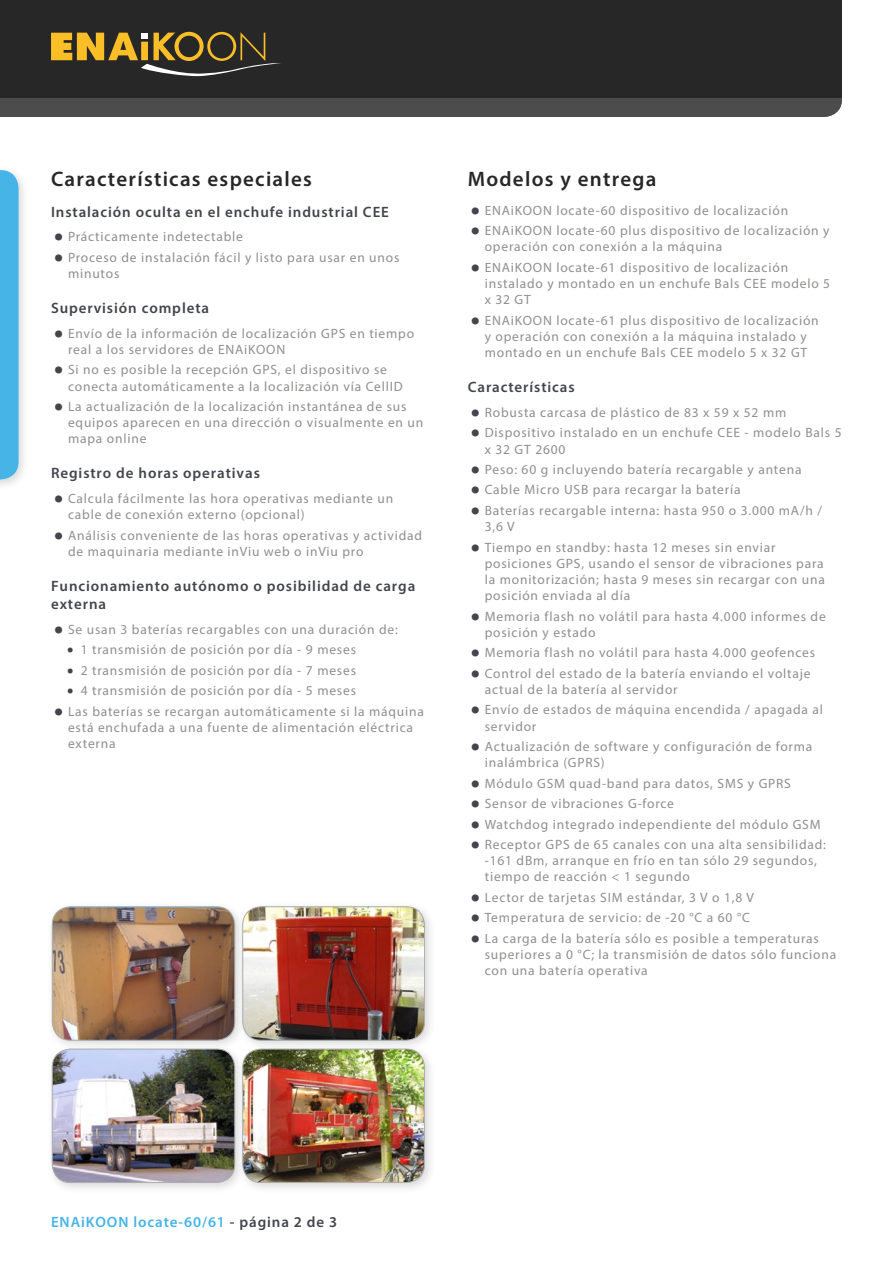
<style>
.page{position:relative;width:893px;height:1263px;background:#fff}
.page>*{position:absolute;margin:0;border:0;box-sizing:border-box;transform-origin:0 0}
.t1{font:600 21px "Myriad Pro";letter-spacing:.06em;color:#282727}
.t2{font:600 15px/18px "Myriad Pro";letter-spacing:.06em;color:#43454c}
.t3{font:600 15px "Myriad Pro";letter-spacing:.06em;color:#46b4e7}
.t4{font:13.5px/16.2px "Myriad Pro";letter-spacing:.06em;color:#908f8e}
.s1{font-weight:700;font-size:27px;color:#43454c}
.s2{color:#43454c}
</style>
<div class="page">
<div style="left:0;top:0;width:842px;height:98px;background:#282727"></div>
<div style="left:0;top:164px;width:30px;height:327px;background:#000;opacity:.15"></div>
<svg style="left:0;top:170px;width:19px;height:309px"></svg>
<svg style="left:0;top:32px;width:842px;height:85px"></svg>
<div style="left:46px;top:901px;width:200px;height:151px;background:#000;opacity:.15"></div>
<img style="left:52px;top:907px;width:183px;height:133px">
<div style="left:52px;top:906px;width:183px;height:134px;border:1px solid #afaead;border-radius:18px"></div>
<div style="left:237px;top:901px;width:199px;height:151px;background:#000;opacity:.15"></div>
<img style="left:243px;top:907px;width:181px;height:133px">
<div style="left:242px;top:906px;width:183px;height:134px;border:1px solid #afaead;border-radius:18px"></div>
<div style="left:46px;top:1043px;width:200px;height:151px;background:#000;opacity:.15"></div>
<img style="left:52px;top:1049px;width:183px;height:133px">
<div style="left:52px;top:1049px;width:183px;height:134px;border:1px solid #afaead;border-radius:18px"></div>
<div style="left:237px;top:1043px;width:199px;height:151px;background:#000;opacity:.15"></div>
<img style="left:243px;top:1049px;width:181px;height:133px">
<div style="left:242px;top:1049px;width:183px;height:134px;border:1px solid #afaead;border-radius:18px"></div>
<h1 class="t1" style="left:51px;top:165px;width:263px">Características especiales</h1>
<p class="t2" style="left:51px;top:202px;width:339px">Instalación oculta en el enchufe industrial CEE</p>
<p class="t4" style="left:54px;top:228px;width:190px"><span class="s1">•</span> Prácticamente indetectable</p>
<p class="t4" style="left:68px;top:249px;width:333px;text-indent:-14px"><span class="s1">•</span> Proceso de instalación fácil y listo para usar en unos minutos</p>
<p class="t2" style="left:51px;top:299px;width:160px">Supervisión completa</p>
<p class="t4" style="left:68px;top:325px;width:348px;text-indent:-14px"><span class="s1">•</span> Envío de la información de localización GPS en tiempo real a los servidores de ENAiKOON</p>
<p class="t4" style="left:68px;top:361px;width:336px;text-indent:-14px"><span class="s1">•</span> Si no es posible la recepción GPS, el dispositivo se conecta automáticamente a la localización vía CellID</p>
<p class="t4" style="left:68px;top:398px;width:357px;text-indent:-14px"><span class="s1">•</span> La actualización de la localización instantánea de sus equipos aparecen en una dirección o visualmente en un mapa online</p>
<p class="t2" style="left:51px;top:464px;width:210px">Registro de horas operativas</p>
<p class="t4" style="left:68px;top:490px;width:327px;text-indent:-14px"><span class="s1">•</span> Calcula fácilmente las hora operativas mediante un cable de conexión externo (opcional)</p>
<p class="t4" style="left:68px;top:527px;width:356px;text-indent:-14px"><span class="s1">•</span> Análisis conveniente de las horas operativas y actividad de maquinaria mediante inViu web o inViu pro</p>
<p class="t2" style="left:51px;top:577px;width:366px">Funcionamiento autónomo o posibilidad de carga externa</p>
<p class="t4" style="left:67px;top:619px;width:333px;line-height:20.4px;text-indent:-13px"><span class="s1">•</span> Se usan 3 baterías recargables con una duración de: <span class="s1">·</span> 1 transmisión de posición por día - 9 meses<br><span class="s1">·</span> 2 transmisión de posición por día - 7 meses<br><span class="s1">·</span> 4 transmisión de posición por día - 5 meses</p>
<p class="t4" style="left:68px;top:703px;width:357px;text-indent:-14px"><span class="s1">•</span> Las baterías se recargan automáticamente si la máquina está enchufada a una fuente de alimentación eléctrica externa</p>
<h1 class="t1" style="left:468px;top:165px;width:190px">Modelos y entrega</h1>
<p class="t4" style="left:471px;top:202px;width:319px"><span class="s1">•</span> ENAiKOON locate-60 dispositivo de localización</p>
<p class="t4" style="left:485px;top:222px;width:346px;text-indent:-14px"><span class="s1">•</span> ENAiKOON locate-60 plus dispositivo de localización y operación con conexión a la máquina</p>
<p class="t4" style="left:485px;top:259px;width:347px;text-indent:-14px"><span class="s1">•</span> ENAiKOON locate-61 dispositivo de localización instalado y montado en un enchufe Bals CEE modelo 5 x 32 GT</p>
<p class="t4" style="left:471px;top:312px;width:349px;text-align:center"><span class="s1">•</span> ENAiKOON locate-61 plus dispositivo de localización y operación con conexión a la máquina instalado y montado en un enchufe Bals CEE modelo 5 x 32 GT</p>
<p class="t2" style="left:468px;top:378px;width:108px">Características</p>
<p class="t4" style="left:471px;top:404px;width:317px"><span class="s1">•</span> Robusta carcasa de plástico de 83 x 59 x 52 mm</p>
<p class="t4" style="left:485px;top:424px;width:358px;text-indent:-14px"><span class="s1">•</span> Dispositivo instalado en un enchufe CEE - modelo Bals 5 x 32 GT 2600</p>
<p class="t4" style="left:471px;top:461px;width:332px"><span class="s1">•</span> Peso: 60 g incluyendo batería recargable y antena</p>
<p class="t4" style="left:471px;top:482px;width:271px"><span class="s1">•</span> Cable Micro USB para recargar la batería</p>
<p class="t4" style="left:485px;top:502px;width:339px;text-indent:-14px"><span class="s1">•</span> Baterías recargable interna: hasta 950 o 3.000 mA/h /<br>3,6 V</p>
<p class="t4" style="left:485px;top:539px;width:342px;text-indent:-14px"><span class="s1">•</span> Tiempo en standby: hasta 12 meses sin enviar posiciones GPS, usando el sensor de vibraciones para la monitorización; hasta 9 meses sin recargar con una posición enviada al día</p>
<p class="t4" style="left:485px;top:608px;width:343px;text-indent:-14px"><span class="s1">•</span> Memoria flash no volátil para hasta 4.000 informes de posición y estado</p>
<p class="t4" style="left:471px;top:644px;width:346px"><span class="s1">•</span> Memoria flash no volátil para hasta 4.000 geofences</p>
<p class="t4" style="left:485px;top:665px;width:327px;text-indent:-14px"><span class="s1">•</span> Control del estado de la batería enviando el voltaje actual de la batería al servidor</p>
<p class="t4" style="left:485px;top:701px;width:340px;text-indent:-14px"><span class="s1">•</span> Envío de estados de máquina encendida / apagada al servidor</p>
<p class="t4" style="left:485px;top:738px;width:329px;text-indent:-14px"><span class="s1">•</span> Actualización de software y configuración de forma inalámbrica (GPRS)</p>
<p class="t4" style="left:471px;top:775px;width:322px"><span class="s1">•</span> Módulo GSM quad-band para datos, SMS y GPRS</p>
<p class="t4" style="left:471px;top:795px;width:205px"><span class="s1">•</span> Sensor de vibraciones G-force</p>
<p class="t4" style="left:471px;top:816px;width:351px"><span class="s1">•</span> Watchdog integrado independiente del módulo GSM</p>
<p class="t4" style="left:485px;top:836px;width:343px;text-indent:-14px"><span class="s1">•</span> Receptor GPS de 65 canales con una alta sensibilidad: -161 dBm, arranque en frío en tan sólo 29 segundos, tiempo de reacción &lt; 1 segundo</p>
<p class="t4" style="left:471px;top:889px;width:285px"><span class="s1">•</span> Lector de tarjetas SIM estándar, 3 V o 1,8 V</p>
<p class="t4" style="left:471px;top:909px;width:281px"><span class="s1">•</span> Temperatura de servicio: de -20 °C a 60 °C</p>
<p class="t4" style="left:485px;top:930px;width:353px;text-indent:-14px"><span class="s1">•</span> La carga de la batería sólo es posible a temperaturas superiores a 0 °C; la transmisión de datos sólo funciona con una batería operativa</p>
<p class="t3" style="left:51px;top:1213px;width:288px">ENAiKOON locate-60/61 <span class="s2">- página 2 de 3</span></p>
</div>
